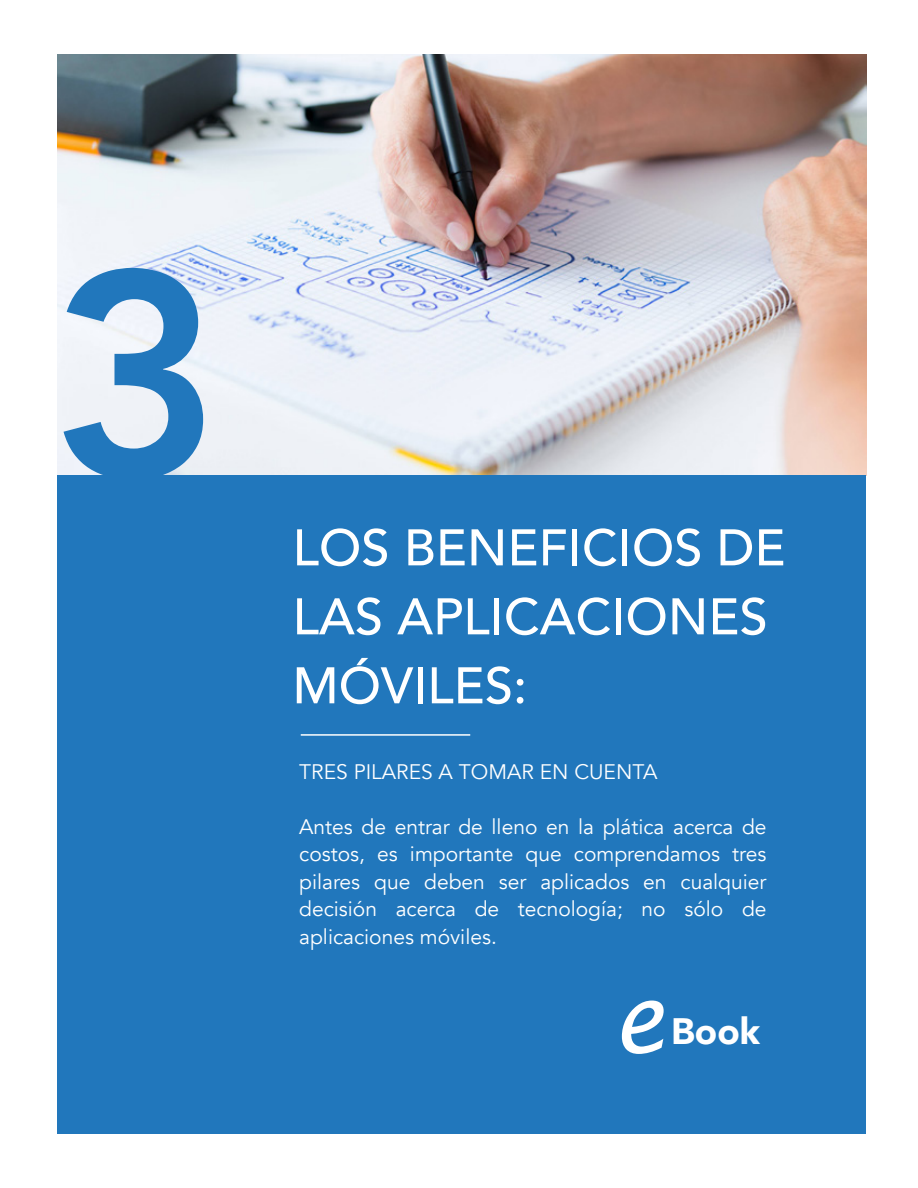
<style>
.page{position:relative;width:918px;height:1188px;background:#fff}
.page>*{position:absolute;margin:0;border:0;box-sizing:border-box;transform-origin:0 0}
.t1{font:800 289.5px "Avenir";color:#2177bc}
.t2{font:500 50.85px/69px "Avenir";color:#fff}
.t3{font:900 36.75px "Avenir";color:#fff}
.t4{font:21px/27.6px "Avenir";color:#fff;text-align:justify}
</style>
<div class="page">
<img style="left:58px;top:54px;width:808px;height:421px">
<div style="left:58px;top:475px;width:808px;height:659px;background:#2177bc"></div>
<hr style="left:301px;top:734px;width:169px;height:2px;background:#fff">
<svg style="left:622px;top:1001px;width:42px;height:53px"></svg>
<h1 class="t1" style="left:50px;top:150px;width:173px">3</h1>
<h2 class="t2" style="left:292px;top:510px;width:495px">LOS BENEFICIOS DE<br>LAS APLICACIONES<br>MÓVILES:</h2>
<p class="t4" style="left:299px;top:758px;width:360px">TRES PILARES A TOMAR EN CUENTA</p>
<p class="t4" style="left:299px;top:813px;width:469px">Antes de entrar de lleno en la plática acerca de costos, es importante que comprendamos tres pilares que deben ser aplicados en cualquier decisión acerca de tecnología; no sólo de aplicaciones móviles.</p>
<h3 class="t3" style="left:671px;top:1000px;width:90px">Book</h3>
</div>
